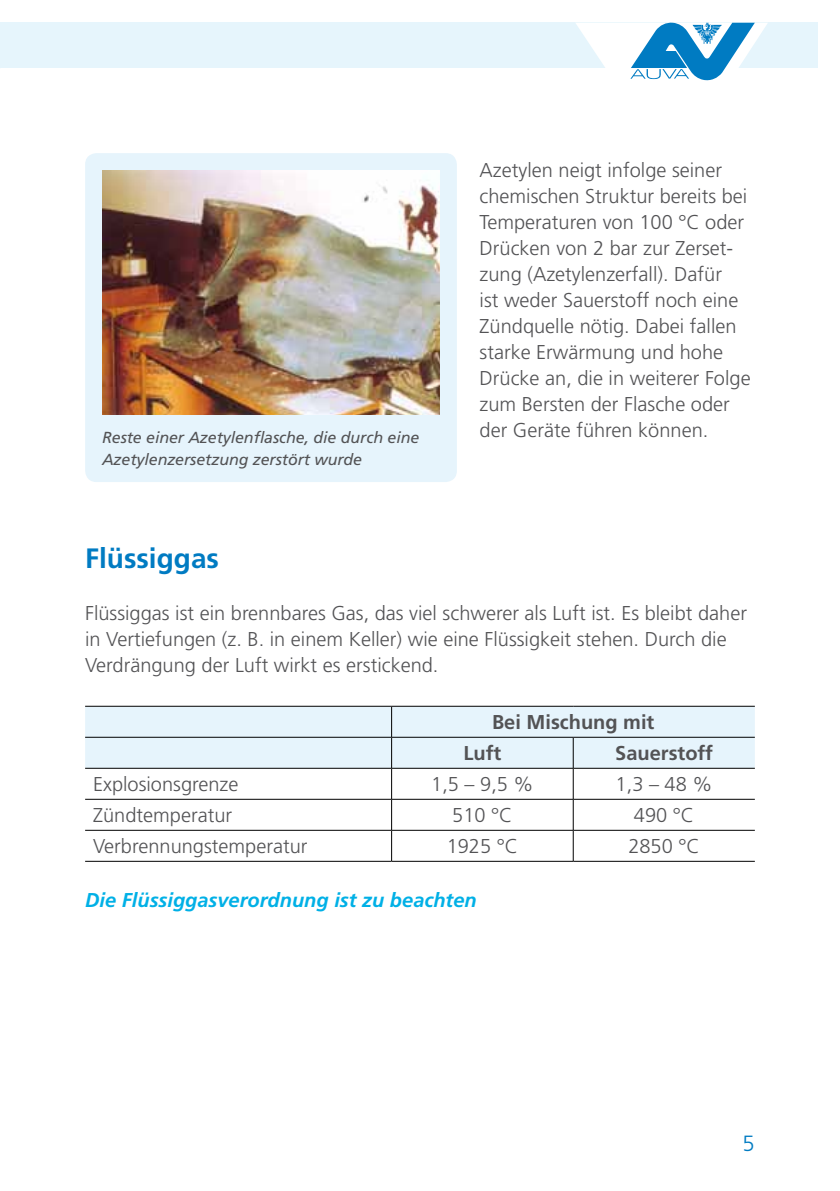
<style>
.page{position:relative;width:840px;height:1191px;background:#fff}
.page>*{position:absolute;margin:0;border:0;box-sizing:border-box;transform-origin:0 0}
.t1{font:700 28px "Frutiger LT Std";color:#007bc2}
.t2{font:300 22px "Frutiger LT Std";color:#007bc2}
.t3{font:300 20px/26px "Frutiger LT Std";color:#535355}
.t4{font:italic 700 20px "Frutiger LT Std";color:#00b0e6}
.t5{font:700 20px/31px "Frutiger LT Std";color:#535355}
.t6{font:italic 16px/22px "Frutiger LT Std";letter-spacing:-.005em;color:#535355}
</style>
<div class="page">
<div style="left:0;top:23px;width:816px;height:45px;background:#e6f5fc"></div>
<svg style="left:576px;top:23px;width:191px;height:58px"></svg>
<div style="left:85px;top:707px;width:669px;height:61px;background:#e6f4fc"></div>
<hr style="left:85px;top:706px;width:306px;height:1px;background:#000">
<hr style="left:391px;top:706px;width:182px;height:1px;background:#000">
<hr style="left:391px;top:706px;width:1px;height:31px;background:#000">
<hr style="left:573px;top:706px;width:181px;height:1px;background:#000">
<hr style="left:85px;top:737px;width:306px;height:1px;background:#000">
<hr style="left:391px;top:737px;width:182px;height:1px;background:#000">
<hr style="left:391px;top:737px;width:1px;height:31px;background:#000">
<hr style="left:573px;top:737px;width:181px;height:1px;background:#000">
<hr style="left:572px;top:737px;width:1px;height:31px;background:#000">
<hr style="left:85px;top:768px;width:306px;height:1px;background:#000">
<hr style="left:391px;top:768px;width:182px;height:1px;background:#000">
<hr style="left:391px;top:768px;width:1px;height:31px;background:#000">
<hr style="left:573px;top:768px;width:181px;height:1px;background:#000">
<hr style="left:572px;top:768px;width:1px;height:31px;background:#000">
<hr style="left:85px;top:799px;width:306px;height:1px;background:#000">
<hr style="left:391px;top:799px;width:182px;height:1px;background:#000">
<hr style="left:391px;top:799px;width:1px;height:31px;background:#000">
<hr style="left:573px;top:799px;width:181px;height:1px;background:#000">
<hr style="left:572px;top:799px;width:1px;height:31px;background:#000">
<hr style="left:85px;top:830px;width:306px;height:1px;background:#000">
<hr style="left:391px;top:830px;width:182px;height:1px;background:#000">
<hr style="left:391px;top:830px;width:1px;height:31px;background:#000">
<hr style="left:573px;top:830px;width:181px;height:1px;background:#000">
<hr style="left:572px;top:830px;width:1px;height:31px;background:#000">
<hr style="left:85px;top:861px;width:306px;height:1px;background:#000">
<hr style="left:391px;top:861px;width:182px;height:1px;background:#000">
<hr style="left:573px;top:861px;width:181px;height:1px;background:#000">
<div style="left:85px;top:153px;width:371px;height:329px;background:#e6f4fc;border-radius:11px"></div>
<img style="left:102px;top:170px;width:337px;height:244px">
<p class="t6" style="left:102px;top:426px;width:318px">Reste einer Azetylenflasche, die durch eine<br>Azetylenzersetzung zerstört wurde</p>
<p class="t3" style="left:479px;top:157px;width:272px">Azetylen neigt infolge seiner chemischen Struktur bereits bei<br>Temperaturen von 100 °C oder<br>Drücken von 2 bar zur Zerset&shy;zung (Azetylenzerfall). Dafür<br>ist weder Sauerstoff noch eine<br>Zündquelle nötig. Dabei fallen starke Erwärmung und hohe<br>Drücke an, die in weiterer Folge zum Bersten der Flasche oder der Geräte führen können.</p>
<h1 class="t1" style="left:85px;top:541px;width:135px">Flüssiggas</h1>
<p class="t3" style="left:85px;top:600px;width:663px">Flüssiggas ist ein brennbares Gas, das viel schwerer als Luft ist. Es bleibt daher in Vertiefungen (z. B. in einem Keller) wie eine Flüssigkeit stehen. Durch die<br>Verdrängung der Luft wirkt es erstickend.</p>
<p class="t5" style="left:463px;top:707px;width:192px;text-indent:28px">Bei Mischung mit<br>Luft</p>
<p class="t5" style="left:615px;top:738px;width:99px">Sauerstoff</p>
<p class="t3" style="left:93px;top:771px;width:147px">Explosionsgrenze</p>
<p class="t3" style="left:431px;top:771px;width:104px">1,5 – 9,5 %</p>
<p class="t3" style="left:615px;top:771px;width:98px">1,3 – 48 %</p>
<p class="t3" style="left:93px;top:802px;width:140px">Zündtemperatur</p>
<p class="t3" style="left:452px;top:802px;width:62px">510 °C</p>
<p class="t3" style="left:633px;top:802px;width:62px">490 °C</p>
<p class="t3" style="left:93px;top:833px;width:216px">Verbrennungstemperatur</p>
<p class="t3" style="left:446px;top:833px;width:73px">1925 °C</p>
<p class="t3" style="left:628px;top:833px;width:73px">2850 °C</p>
<p class="t4" style="left:85px;top:887px;width:393px">Die Flüssiggasverordnung ist zu beachten</p>
<p class="t2" style="left:742px;top:1131px;width:14px">5</p>
</div>
